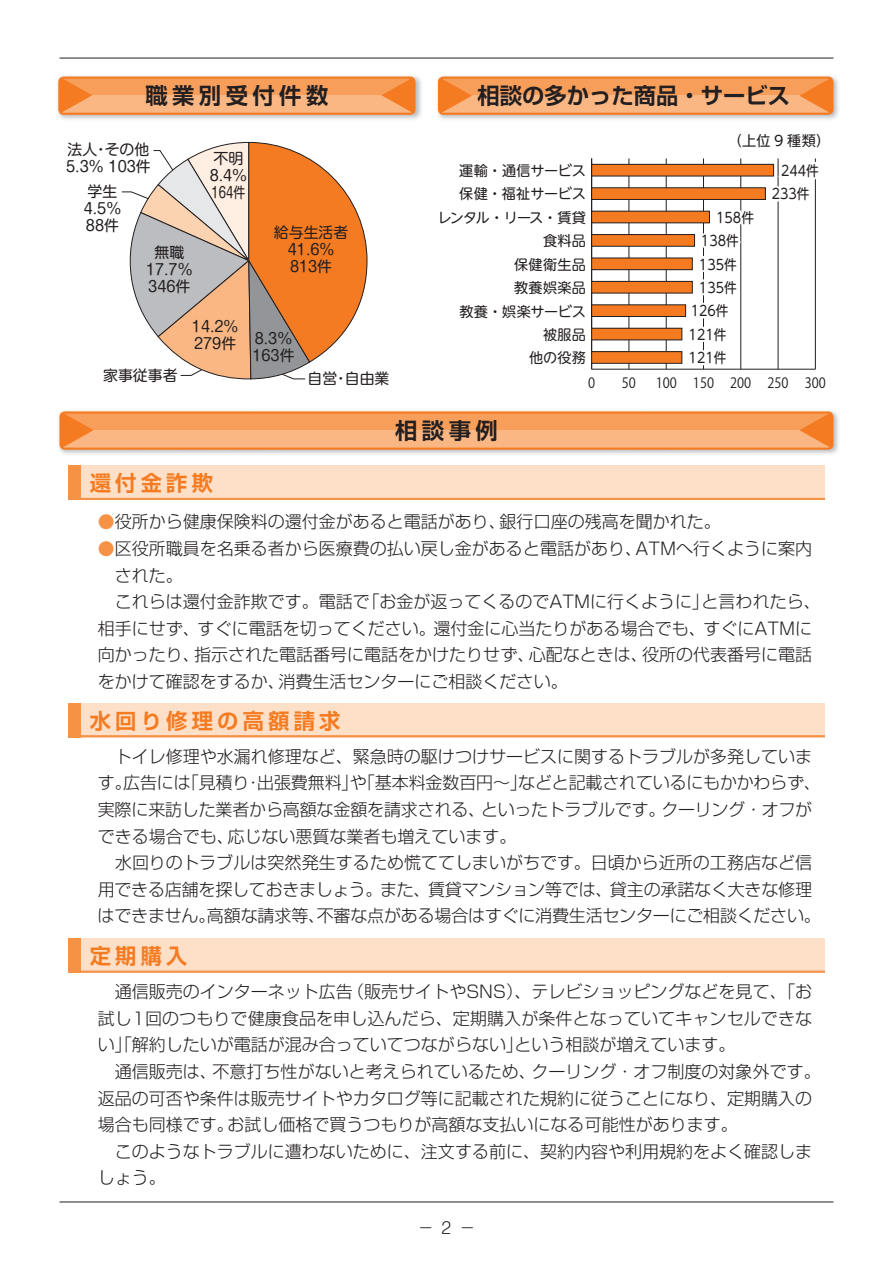
<style>
.page{position:relative;width:893px;height:1263px;background:#fff}
.page>*{position:absolute;margin:0;border:0;box-sizing:border-box;transform-origin:0 0}
.t1{font:22.35px "Shin Go Pro De Bold 90 pv RKSJ H";color:#231f20}
.t2{font:22.35px "Shin Go Pro De Bold 90 pv RKSJ H";letter-spacing:.2em;color:#231f20}
.t3{font:21.3px "Shin Go Pro De Bold 90 pv RKSJ H";letter-spacing:.2em;color:#f47b21}
.t4{font:16.95px "Shin Go Pro Light 90 pv RKSJ H";color:#231f20}
.t5{font:15.9px "Shin M Go Pro Light 90 pv RKSJ H";color:#231f20}
.t6{font:14.85px/17px "Shin M Go Pro Regular 90 pv RKSJ H";color:#231f20}
.t7{font:14.1px/23.4px "UD Shin M Go Pro Regular 90 pv RKSJ H";color:#231f20;text-align:right}
.t8{font:14.1px/23.4px "UD Shin M Go Pro Regular 90 pv RKSJ H";color:#231f20;scale:.9 1}
.t9{font:14.1px "Koz Go Pro Regular 90 pv RKSJ H";color:#231f20;scale:.9 1}
.s1{color:#f69246}
</style>
<div class="page">
<hr style="left:60px;top:58px;width:773px;height:1px;background:#231f20">
<hr style="left:60px;top:1201px;width:773px;height:1px;background:#231f20">
<img style="left:58px;top:410px;width:781px;height:44px">
<div style="left:61px;top:412px;width:771px;height:37px;background:#f89e5b;border-radius:4px"></div>
<div style="left:61px;top:430px;width:771px;height:19px;background:#fab783"></div>
<svg style="left:63px;top:414px;width:31px;height:33px"></svg>
<svg style="left:799px;top:414px;width:31px;height:33px"></svg>
<div style="left:60px;top:411px;width:773px;height:39px;border:2px solid #f47b21;border-radius:4px"></div>
<img style="left:437px;top:76px;width:402px;height:44px">
<div style="left:439px;top:78px;width:393px;height:36px;background:#f89e5b;border-radius:4px"></div>
<div style="left:439px;top:96px;width:393px;height:18px;background:#fab783"></div>
<svg style="left:441px;top:80px;width:31px;height:32px"></svg>
<svg style="left:799px;top:80px;width:31px;height:32px"></svg>
<div style="left:438px;top:77px;width:395px;height:38px;border:2px solid #f47b21;border-radius:4px"></div>
<svg style="left:121px;top:142px;width:247px;height:238px"></svg>
<hr style="left:592px;top:369px;width:223px;height:1px;background:#231f20">
<hr style="left:628px;top:158px;width:1px;height:211px;background:#231f20">
<hr style="left:666px;top:158px;width:1px;height:211px;background:#231f20">
<hr style="left:703px;top:158px;width:1px;height:211px;background:#231f20">
<hr style="left:740px;top:158px;width:1px;height:211px;background:#231f20">
<hr style="left:778px;top:158px;width:1px;height:211px;background:#231f20">
<hr style="left:815px;top:158px;width:1px;height:211px;background:#231f20">
<hr style="left:591px;top:158px;width:1px;height:211px;background:#231f20">
<div style="left:592px;top:164px;width:182px;height:12px;background:#f47b21"></div>
<div style="left:591px;top:164px;width:183px;height:12px;border:1px solid #231f20"></div>
<div style="left:592px;top:188px;width:173px;height:11px;background:#f47b21"></div>
<div style="left:591px;top:187px;width:175px;height:13px;border:1px solid #231f20"></div>
<div style="left:592px;top:211px;width:117px;height:12px;background:#f47b21"></div>
<div style="left:592px;top:235px;width:102px;height:11px;background:#f47b21"></div>
<div style="left:591px;top:234px;width:104px;height:13px;border:1px solid #231f20"></div>
<div style="left:592px;top:258px;width:100px;height:12px;background:#f47b21"></div>
<div style="left:591px;top:258px;width:102px;height:12px;border:1px solid #231f20"></div>
<div style="left:592px;top:281px;width:100px;height:12px;background:#f47b21"></div>
<div style="left:591px;top:281px;width:102px;height:12px;border:1px solid #231f20"></div>
<div style="left:592px;top:305px;width:94px;height:11px;background:#f47b21"></div>
<div style="left:591px;top:304px;width:95px;height:13px;border:1px solid #231f20"></div>
<div style="left:592px;top:328px;width:90px;height:12px;background:#f47b21"></div>
<div style="left:591px;top:328px;width:91px;height:12px;border:1px solid #231f20"></div>
<div style="left:592px;top:352px;width:90px;height:11px;background:#f47b21"></div>
<div style="left:591px;top:351px;width:91px;height:13px;border:1px solid #231f20"></div>
<svg style="left:767px;top:158px;width:49px;height:47px"></svg>
<svg style="left:685px;top:201px;width:73px;height:168px"></svg>
<img style="left:57px;top:76px;width:365px;height:44px">
<div style="left:59px;top:78px;width:355px;height:36px;background:#f89e5b;border-radius:4px"></div>
<div style="left:59px;top:95px;width:355px;height:19px;background:#fab783"></div>
<svg style="left:61px;top:80px;width:31px;height:32px"></svg>
<svg style="left:381px;top:80px;width:31px;height:32px"></svg>
<div style="left:58px;top:77px;width:357px;height:38px;border:2px solid #f47b21;border-radius:4px"></div>
<div style="left:68px;top:466px;width:757px;height:34px;background:#fde0c7"></div>
<hr style="left:68px;top:498px;width:757px;height:2px;background:#f69246">
<div style="left:68px;top:466px;width:13px;height:34px;background:#f69246"></div>
<div style="left:68px;top:703px;width:757px;height:34px;background:#fde0c7"></div>
<hr style="left:68px;top:735px;width:757px;height:2px;background:#f69246">
<div style="left:68px;top:703px;width:13px;height:34px;background:#f69246"></div>
<div style="left:68px;top:939px;width:757px;height:34px;background:#fde0c7"></div>
<hr style="left:68px;top:971px;width:757px;height:2px;background:#f69246">
<div style="left:68px;top:939px;width:13px;height:34px;background:#f69246"></div>
<h1 class="t2" style="left:145px;top:87px;width:185px">職業別受付件数</h1>
<h1 class="t1" style="left:477px;top:87px;width:314px">相談の多かった商品・サービス</h1>
<p class="t6" style="left:66px;top:143px;width:86px">法人・その他<br>5.3％ 103件</p>
<p class="t6" style="left:84px;top:185px;width:39px">学生<br>4.5％<br>88件</p>
<p class="t6" style="left:146px;top:246px;width:48px;text-align:center">無職<br>17.7％<br>346件</p>
<p class="t6" style="left:210px;top:152px;width:39px">不明<br>8.4％<br>164件</p>
<p class="t6" style="left:274px;top:226px;width:76px;text-align:center">給与生活者<br>41.6％<br>813件</p>
<p class="t6" style="left:103px;top:369px;width:76px">家事従事者</p>
<p class="t6" style="left:192px;top:320px;width:48px">14.2％<br>279件</p>
<p class="t6" style="left:252px;top:332px;width:44px">8.3％<br>163件</p>
<p class="t6" style="left:308px;top:372px;width:83px">自営・自由業</p>
<p class="t7" style="left:438px;top:161px;width:150px">運輸・通信サービス<br>保健・福祉サービス<br>レンタル・リース・賃貸食料品<br>保健衛生品<br>教養娯楽品<br>教養・娯楽サービス<br>被服品<br>他の役務</p>
<p class="t7" style="left:728px;top:131px;width:103px">（上位 9 種類）</p>
<p class="t8" style="left:699px;top:208px;width:63px;text-indent:17px">158件<br>138件<br>135件<br>135件</p>
<p class="t8" style="left:689px;top:325px;width:44px">121件<br>121件</p>
<p class="t8" style="left:691px;top:301px;width:44px">126件</p>
<p class="t8" style="left:772px;top:161px;width:54px;text-indent:9px">244件<br>233件</p>
<p class="t9" style="left:588px;top:377px;width:9px">0</p>
<p class="t9" style="left:622px;top:377px;width:17px">50</p>
<p class="t9" style="left:656px;top:377px;width:191px">100 150 200 250 300</p>
<p class="t3" style="left:90px;top:475px;width:125px">還付金詐欺</p>
<h1 class="t1" style="left:395px;top:422px;width:104px">相談事例</h1>
<p class="t4" style="left:98px;top:516px;width:624px"><span class="s1">●</span>役所から健康保険料の還付金があると電話があり、銀行口座の残高を聞かれた。</p>
<p class="t4" style="left:98px;top:542px;width:716px"><span class="s1">●</span>区役所職員を名乗る者から医療費の払い戻し金があると電話があり、ATMへ行くように案内</p>
<p class="t4" style="left:115px;top:569px;width:70px">された。</p>
<p class="t4" style="left:81px;top:595px;width:741px">　 　これらは還付金詐欺です。電話で「お金が返ってくるのでATMに行くように」と言われたら、</p>
<p class="t4" style="left:98px;top:622px;width:716px">相手にせず、すぐに電話を切ってください。還付金に心当たりがある場合でも、すぐにATMに</p>
<p class="t4" style="left:98px;top:648px;width:716px">向かったり、指示された電話番号に電話をかけたりせず、心配なときは、役所の代表番号に電話</p>
<p class="t4" style="left:98px;top:675px;width:471px">をかけて確認をするか、消費生活センターにご相談ください。</p>
<p class="t3" style="left:90px;top:712px;width:252px">水回り修理の高額請求</p>
<p class="t4" style="left:81px;top:750px;width:733px">　 　トイレ修理や水漏れ修理など、緊急時の駆けつけサービスに関するトラブルが多発していま</p>
<p class="t4" style="left:98px;top:777px;width:725px">す。広告には「見積り・出張費無料」や「基本料金数百円～」などと記載されているにもかかわらず、</p>
<p class="t4" style="left:98px;top:803px;width:716px">実際に来訪した業者から高額な金額を請求される、といったトラブルです。クーリング・オフが</p>
<p class="t4" style="left:98px;top:830px;width:420px">できる場合でも、応じない悪質な業者も増えています。</p>
<p class="t4" style="left:81px;top:856px;width:733px">　 　水回りのトラブルは突然発生するため慌ててしまいがちです。日頃から近所の工務店など信</p>
<p class="t4" style="left:98px;top:883px;width:716px">用できる店舗を探しておきましょう。また、賃貸マンション等では、貸主の承諾なく大きな修理</p>
<p class="t4" style="left:98px;top:909px;width:725px">はできません。高額な請求等、不審な点がある場合はすぐに消費生活センターにご相談ください。</p>
<p class="t3" style="left:90px;top:948px;width:99px">定期購入</p>
<p class="t4" style="left:81px;top:985px;width:733px">　 　通信販売のインターネット広告（販売サイトやSNS）、テレビショッピングなどを見て、「お</p>
<p class="t4" style="left:98px;top:1012px;width:716px">試し1回のつもりで健康食品を申し込んだら、定期購入が条件となっていてキャンセルできな</p>
<p class="t4" style="left:98px;top:1039px;width:639px">い」「解約したいが電話が混み合っていてつながらない」という相談が増えています。</p>
<p class="t4" style="left:81px;top:1065px;width:741px">　 　通信販売は、不意打ち性がないと考えられているため、クーリング・オフ制度の対象外です。</p>
<p class="t4" style="left:98px;top:1092px;width:716px">返品の可否や条件は販売サイトやカタログ等に記載された規約に従うことになり、定期購入の</p>
<p class="t4" style="left:98px;top:1118px;width:641px">場合も同様です。お試し価格で買うつもりが高額な支払いになる可能性があります。</p>
<p class="t4" style="left:81px;top:1145px;width:733px">　 　このようなトラブルに遭わないために、注文する前に、契約内容や利用規約をよく確認しま</p>
<p class="t4" style="left:98px;top:1171px;width:70px">しょう。</p>
<p class="t5" style="left:418px;top:1222px;width:59px">－ 2 －</p>
</div>
